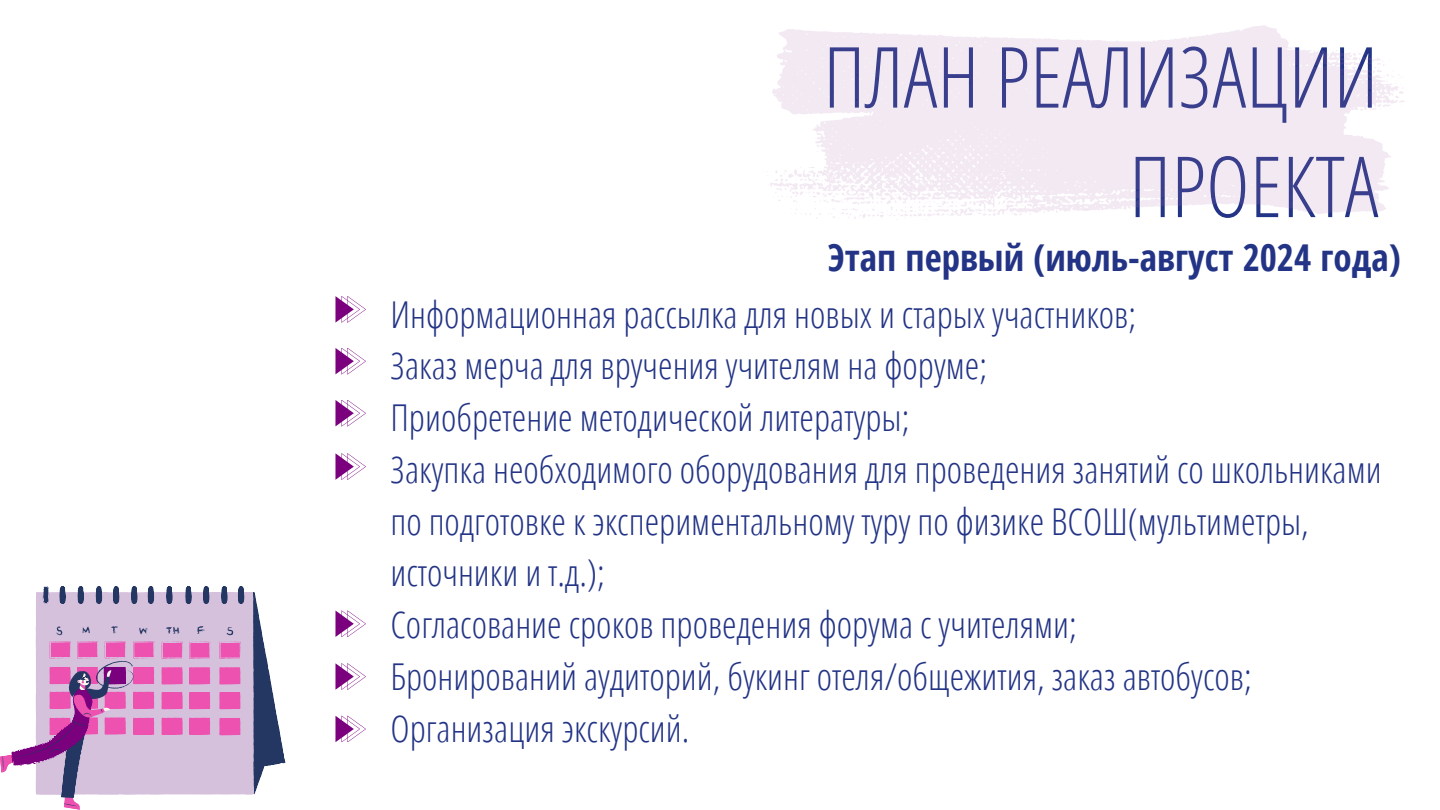
<style>
.page{position:relative;width:1440px;height:810px;background:#fff}
.page>*{position:absolute;margin:0;border:0;box-sizing:border-box;transform-origin:0 0}
.t1{font:300 84.4px/109.5px "Open Sans Condensed";color:#233486;text-align:right}
.t2{font:300 37px/51.8px "Open Sans Condensed";color:#233486}
.t3{font:700 37px "Open Sans Condensed";color:#233486}
</style>
<div class="page">
<svg style="left:767px;top:25px;width:638px;height:195px;fill:#f2e9f3"></svg>
<svg style="left:335px;top:296px;width:30px;height:26px"></svg>
<svg style="left:335px;top:348px;width:30px;height:26px"></svg>
<svg style="left:335px;top:400px;width:30px;height:26px"></svg>
<svg style="left:335px;top:453px;width:30px;height:27px"></svg>
<svg style="left:335px;top:611px;width:30px;height:26px"></svg>
<svg style="left:335px;top:663px;width:30px;height:27px"></svg>
<svg style="left:335px;top:716px;width:30px;height:26px"></svg>
<svg style="left:0;top:586px;width:285px;height:224px"></svg>
<p class="t1" style="left:823px;top:20px;width:557px">ПЛАН РЕАЛИЗАЦИИ<br>ПРОЕКТА</p>
<h1 class="t3" style="left:828px;top:231px;width:575px">Этап первый (июль-август 2024 года)</h1>
<p class="t2" style="left:390px;top:287px;width:747px">Информационная рассылка для новых и старых участников;</p>
<p class="t2" style="left:390px;top:339px;width:598px">Заказ мерча для вручения учителям на форуме;</p>
<p class="t2" style="left:390px;top:391px;width:520px">Приобретение методической литературы;</p>
<p class="t2" style="left:390px;top:443px;width:993px">Закупка необходимого оборудования для проведения занятий со школьниками по подготовке к экспериментальному туру по физике ВСОШ(мультиметры, источники и т.д.);</p>
<p class="t2" style="left:390px;top:598px;width:688px">Согласование сроков проведения форума с учителями;</p>
<p class="t2" style="left:390px;top:650px;width:863px">Бронирований аудиторий, букинг отеля/общежития, заказ автобусов;</p>
<p class="t2" style="left:390px;top:701px;width:301px">Организация экскурсий.</p>
</div>
